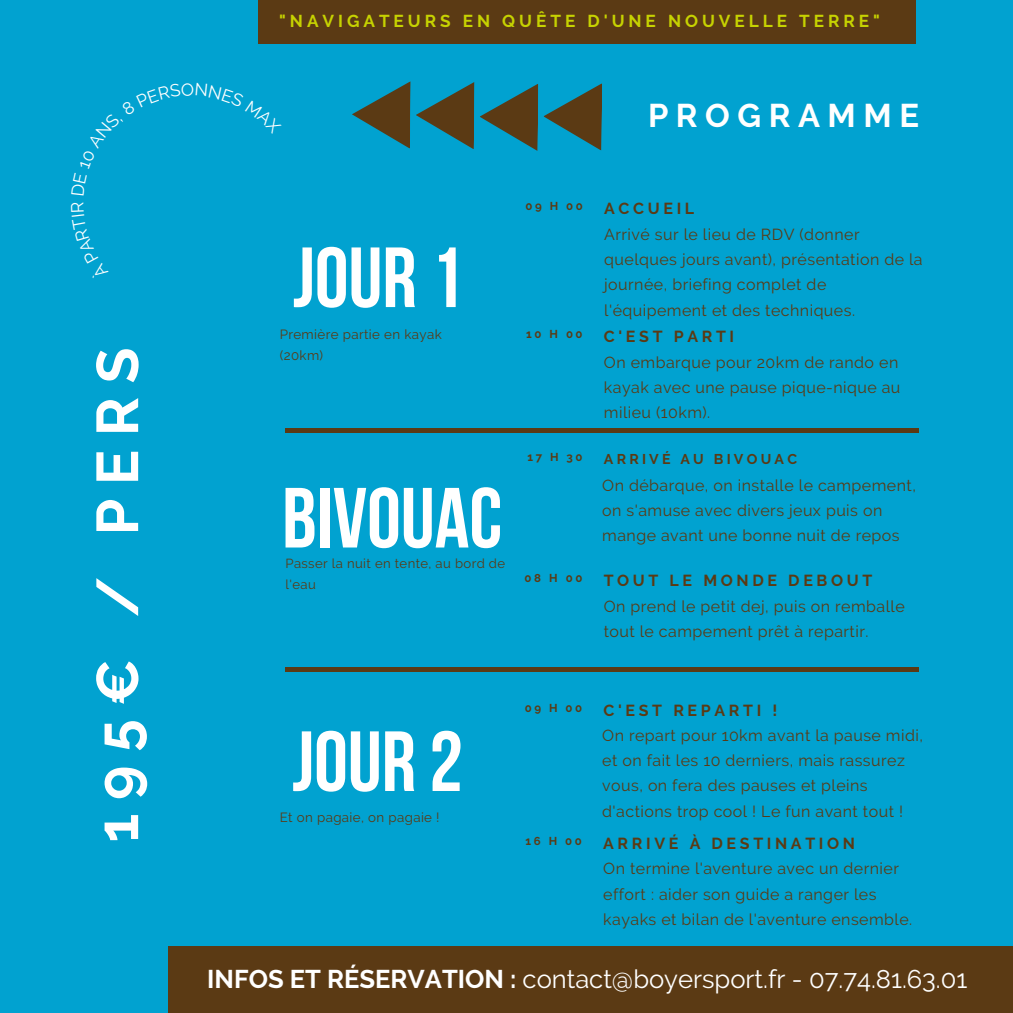
<style>
.page{position:relative;width:1013px;height:1013px;background:#fff}
.page>*{position:absolute;margin:0;border:0;box-sizing:border-box;transform-origin:0 0}
.t1{font:700 85.12px "Bebas Neue";color:#fff}
.t2{font:700 58.88px "Raleway";letter-spacing:.23em;color:#fff}
.t3{font:700 32.75px "Raleway";letter-spacing:.23em;color:#fff}
.t4{font:25.62px "Raleway";color:#fff}
.t5{font:700 17.25px "Raleway";letter-spacing:.23em;color:#c6d201}
.t6{font:16px/25.4px "Raleway";letter-spacing:.03em;color:#5b3a14}
.t7{font:700 16px "Raleway";letter-spacing:.23em;color:#5b3a14}
.t8{font:700 14.12px "Raleway";letter-spacing:.23em;color:#5b3a14}
.t9{font:13.25px/20.8px "Raleway";letter-spacing:.03em;color:#5b3a14}
.t10{font:13.12px/20.6px "Raleway";letter-spacing:.03em;color:#5b3a14}
.t11{font:700 11.38px "Raleway";letter-spacing:.23em;color:#5b3a14}
.s1{font-weight:700}
</style>
<div class="page">
<div style="left:0;top:0;width:1012px;height:1012px;background:#01a2d0"></div>
<div style="left:259px;top:0;width:657px;height:43px;background:#5b3a14"></div>
<svg style="left:352px;top:81px;width:250px;height:70px"></svg>
<div style="left:285px;top:428px;width:633px;height:5px;background:#5b3a14"></div>
<div style="left:285px;top:667px;width:633px;height:5px;background:#5b3a14"></div>
<div style="left:168px;top:946px;width:844px;height:66px;background:#5b3a14"></div>
<h2 class="t2" style="left:83px;top:842px;width:497px;rotate:-90deg">195€ / PERS</h2>
<p class="t5" style="left:279px;top:11px;width:602px">"NAVIGATEURS EN QUÊTE D'UNE NOUVELLE TERRE"</p>
<h3 class="t3" style="left:648px;top:96px;width:272px">PROGRAMME</h3>
<h1 class="t1" style="left:293px;top:243px;width:172px">JOUR 1</h1>
<p class="t9" style="left:280px;top:324px;width:163px">Première partie en kayak (20km)</p>
<h1 class="t1" style="left:282px;top:483px;width:222px">BIVOUAC</h1>
<p class="t10" style="left:285px;top:553px;width:221px">Passer la nuit en tente, au bord de l'eau</p>
<p class="t11" style="left:525px;top:199px;width:59px">09 H 00</p>
<p class="t7" style="left:604px;top:199px;width:92px">ACCUEIL</p>
<p class="t6" style="left:604px;top:221px;width:320px">Arrivé sur le lieu de RDV (donner quelques jours avant), présentation de la journée, briefing complet de l'équipement et des techniques.</p>
<p class="t11" style="left:526px;top:327px;width:58px">10 H 00</p>
<p class="t7" style="left:604px;top:326px;width:132px">C'EST PARTI</p>
<p class="t6" style="left:604px;top:349px;width:298px">On embarque pour 20km de rando en kayak avec une pause pique-nique au milieu (10km).</p>
<p class="t11" style="left:527px;top:450px;width:57px">17 H 30</p>
<p class="t8" style="left:604px;top:451px;width:195px">ARRIVÉ AU BIVOUAC</p>
<p class="t6" style="left:602px;top:472px;width:315px">On débarque, on installe le campement, on s'amuse avec divers jeux puis on mange avant une bonne nuit de repos</p>
<p class="t11" style="left:524px;top:571px;width:59px">08 H 00</p>
<p class="t7" style="left:603px;top:570px;width:270px">TOUT LE MONDE DEBOUT</p>
<p class="t6" style="left:603px;top:593px;width:302px">On prend le petit dej, puis on remballe tout le campement prêt à repartir.</p>
<h1 class="t1" style="left:292px;top:727px;width:172px">JOUR 2</h1>
<p class="t9" style="left:280px;top:807px;width:161px">Et on pagaie, on pagaie !</p>
<p class="t11" style="left:524px;top:701px;width:59px">09 H 00</p>
<p class="t7" style="left:603px;top:700px;width:175px">C'EST REPARTI !</p>
<p class="t6" style="left:602px;top:722px;width:322px">On repart pour 10km avant la pause midi, et on fait les 10 derniers, mais rassurez vous, on fera des pauses et pleins d'actions trop cool ! Le fun avant tout !</p>
<p class="t11" style="left:525px;top:834px;width:58px">16 H 00</p>
<p class="t7" style="left:603px;top:833px;width:253px">ARRIVÉ À DESTINATION</p>
<p class="t6" style="left:603px;top:856px;width:310px">On termine l'aventure avec un dernier effort : aider son guide a ranger les kayaks et bilan de l'aventure ensemble.</p>
<h3 class="t4" style="left:207px;top:963px;width:761px"><span class="s1">INFOS ET RÉSERVATION :</span> contact@boyersport.fr - 07.74.81.63.01</h3>
</div>
